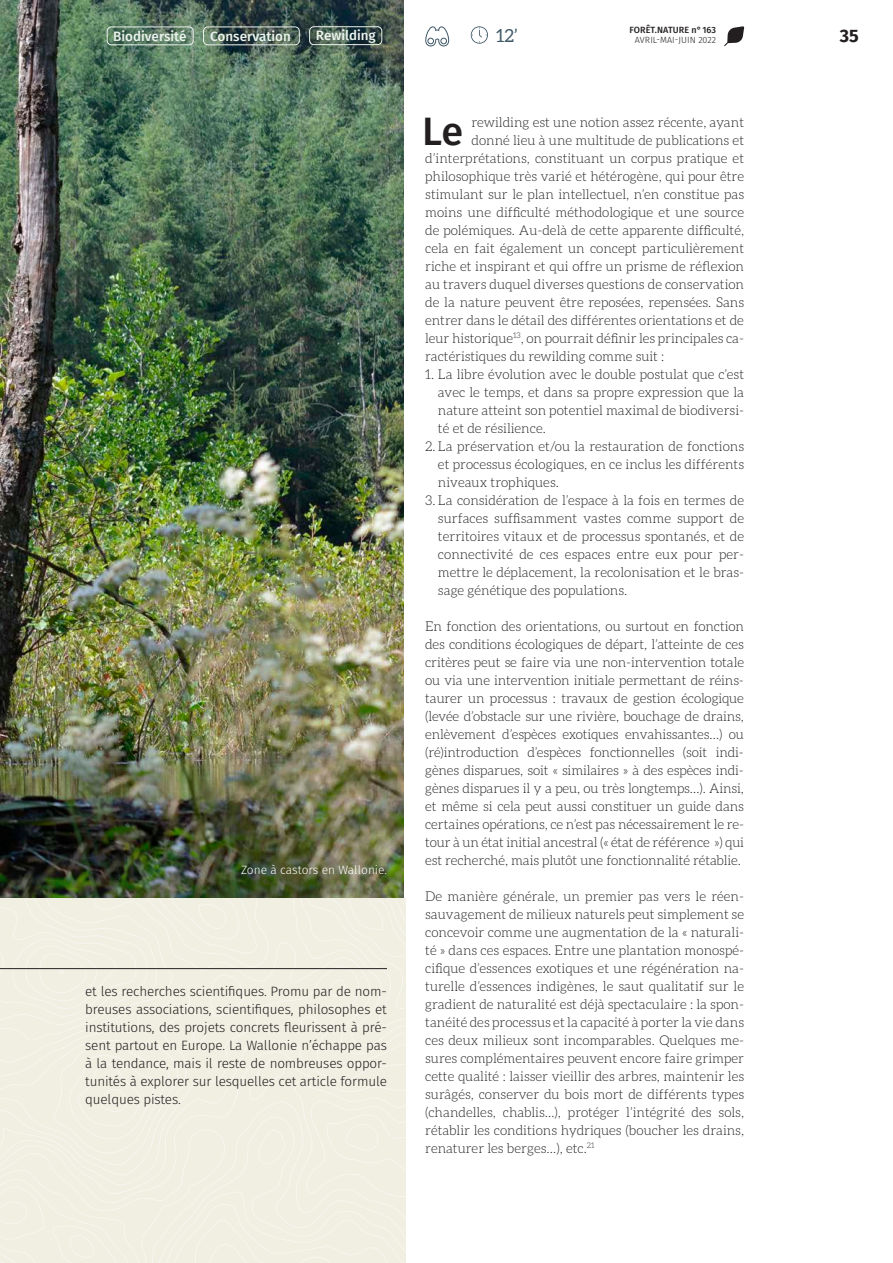
<style>
.page{position:relative;width:893px;height:1263px;background:#fff}
.page>*{position:absolute;margin:0;border:0;box-sizing:border-box;transform-origin:0 0}
.t1{font:500 39.6px "Fira Sans";color:#231f20}
.t2{font:18px "Aleo";color:#405968}
.t3{font:700 18px "Fira Sans";color:#231f20}
.t4{font:300 13.5px/18px "Aleo";color:#231f20;text-align:justify}
.t5{font:300 13.5px/18px "Fira Sans";letter-spacing:-.01em;color:#231f20;text-align:justify}
.t6{font:500 13.5px "Fira Sans";color:#edf3ee}
.t7{font:300 12px "Fira Sans";color:#fff}
.t8{font:300 9px "Fira Sans";letter-spacing:.01em;color:#231f20}
.t9{font:500 9px "Fira Sans";letter-spacing:.01em;color:#231f20}
</style>
<div class="page">
<svg style="left:724px;top:26px;width:20px;height:20px"></svg>
<img style="left:0;top:0;width:404px;height:850px">
<img style="left:0;top:850px;width:404px;height:48px">
<div style="left:0;top:899px;width:405px;height:364px;background:#f1efe2"></div>
<hr style="left:0;top:968px;width:387px;height:1px;background:#231f20">
<svg style="left:470px;top:26px;width:18px;height:18px"></svg>
<svg style="left:425px;top:26px;width:24px;height:20px"></svg>
<div style="left:203px;top:27px;width:97px;height:18px;border:1px solid #edf3ee;border-radius:4px"></div>
<div style="left:309px;top:26px;width:73px;height:19px;border:1px solid #edf3ee;border-radius:4px"></div>
<div style="left:107px;top:27px;width:87px;height:18px;border:1px solid #edf3ee;border-radius:4px"></div>
<p class="t6" style="left:113px;top:25px;width:75px">Biodiversité</p>
<p class="t6" style="left:210px;top:25px;width:82px">Conservation</p>
<p class="t6" style="left:316px;top:25px;width:61px">Rewilding</p>
<h2 class="t2" style="left:496px;top:26px;width:23px">12’</h2>
<p class="t9" style="left:629px;top:22px;width:88px">FORÊT.NATURE n°163</p>
<p class="t8" style="left:635px;top:34px;width:83px">AVRIL-MAI-JUIN 2022</p>
<h2 class="t3" style="left:840px;top:24px;width:21px">35</h2>
<p class="t7" style="left:241px;top:861px;width:147px">Zone à castors en Wallonie.</p>
<p class="t5" style="left:85px;top:982px;width:303px">et les recherches scientifiques. Promu par de nom&shy;breuses associations, scientifiques, philosophes et institutions, des projets concrets fleurissent à pré&shy;sent partout en Europe. La Wallonie n’échappe pas à la tendance, mais il reste de nombreuses oppor&shy;tunités à explorer sur lesquelles cet article formule quelques pistes.</p>
<h1 class="t1" style="left:422px;top:99px;width:43px">Le</h1>
<p class="t4" style="left:471px;top:113px;width:274px">rewilding est une notion assez récente, ayant</p>
<p class="t4" style="left:471px;top:131px;width:274px">donné lieu à une multitude de publications et</p>
<p class="t4" style="left:425px;top:149px;width:320px">d’interprétations, constituant un corpus pratique et</p>
<p class="t4" style="left:425px;top:167px;width:320px">philosophique très varié et hétérogène, qui pour être</p>
<p class="t4" style="left:425px;top:185px;width:320px">stimulant sur le plan intellectuel, n’en constitue pas</p>
<p class="t4" style="left:425px;top:203px;width:320px">moins une difficulté méthodologique et une source</p>
<p class="t4" style="left:425px;top:221px;width:320px">de polémiques. Au-delà de cette apparente difficulté,</p>
<p class="t4" style="left:425px;top:239px;width:320px">cela en fait également un concept particulièrement</p>
<p class="t4" style="left:425px;top:257px;width:320px">riche et inspirant et qui offre un prisme de réflexion</p>
<p class="t4" style="left:425px;top:275px;width:320px">au travers duquel diverses questions de conservation</p>
<p class="t4" style="left:425px;top:293px;width:320px">de la nature peuvent être reposées, repensées. Sans</p>
<p class="t4" style="left:425px;top:311px;width:320px">entrer dans le détail des différentes orientations et de</p>
<p class="t4" style="left:425px;top:329px;width:320px">leur historique<sup>13</sup>, on pourrait définir les principales ca-</p>
<p class="t4" style="left:425px;top:347px;width:240px">ractéristiques du rewilding comme suit :</p>
<p class="t4" style="left:438px;top:365px;width:308px;text-indent:-13px">1. La libre évolution avec le double postulat que c’est avec le temps, et dans sa propre expression que la nature atteint son potentiel maximal de biodiversi&shy;té et de résilience.</p>
<p class="t4" style="left:438px;top:437px;width:308px;text-indent:-13px">2. La préservation et/ou la restauration de fonctions et processus écologiques, en ce inclus les différents niveaux trophiques.</p>
<p class="t4" style="left:438px;top:491px;width:308px;text-indent:-13px">3. La considération de l’espace à la fois en termes de surfaces suffisamment vastes comme support de territoires vitaux et de processus spontanés, et de connectivité de ces espaces entre eux pour per&shy;mettre le déplacement, la recolonisation et le bras&shy;sage génétique des populations.</p>
<p class="t4" style="left:425px;top:617px;width:320px">En fonction des orientations, ou surtout en fonction des conditions écologiques de départ, l’atteinte de ces critères peut se faire via une non-intervention totale ou via une intervention initiale permettant de réins&shy;taurer un processus : travaux de gestion écologique (levée d’obstacle sur une rivière, bouchage de drains, enlèvement d’espèces exotiques envahissantes…) ou (ré)introduction d’espèces fonctionnelles (soit indi&shy;gènes disparues, soit « similaires » à des espèces indi&shy;gènes disparues il y a peu, ou très longtemps…). Ainsi, et même si cela peut aussi constituer un guide dans certaines opérations, ce n’est pas nécessairement le re&shy;tour à un état initial ancestral (« état de référence ») qui est recherché, mais plutôt une fonctionnalité rétablie.</p>
<p class="t4" style="left:425px;top:887px;width:320px">De manière générale, un premier pas vers le réen&shy;sauvagement de milieux naturels peut simplement se concevoir comme une augmentation de la « naturali&shy;té » dans ces espaces. Entre une plantation monospé&shy;cifique d’essences exotiques et une régénération na&shy;turelle d’essences indigènes, le saut qualitatif sur le gradient de naturalité est déjà spectaculaire : la spon&shy;tanéité des processus et la capacité à porter la vie dans ces deux milieux sont incomparables. Quelques me&shy;sures complémentaires peuvent encore faire grimper cette qualité : laisser vieillir des arbres, maintenir les surâgés, conserver du bois mort de différents types (chandelles, chablis…), protéger l’intégrité des sols, rétablir les conditions hydriques (boucher les drains, renaturer les berges…), etc.<sup>21</sup></p>
</div>
